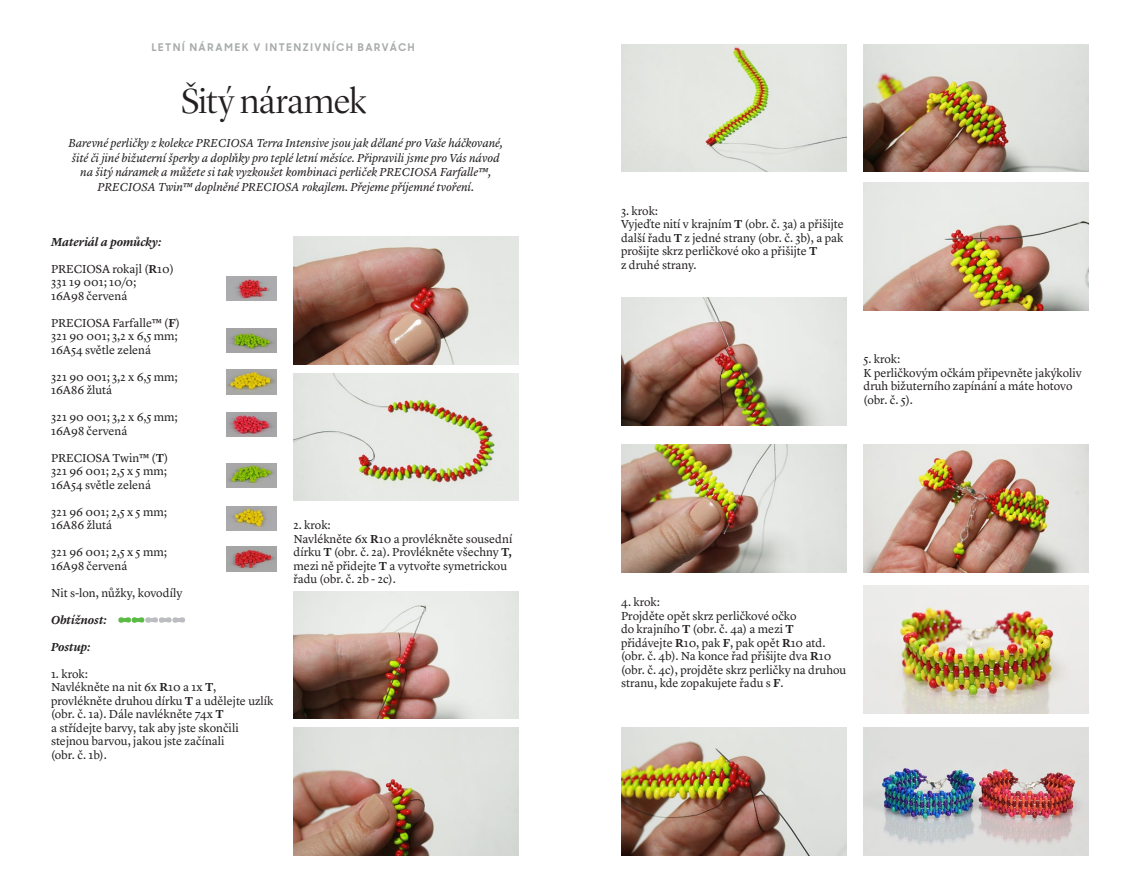
<style>
.page{position:relative;width:1140px;height:893px;background:#fff}
.page>*{position:absolute;margin:0;border:0;box-sizing:border-box;transform-origin:0 0}
.t1{font:300 36px "Lyon Display";letter-spacing:-.01em;color:#231f20}
.t2{font:12px/13.5px "Lyon Text";color:#231f20}
.t3{font:italic 12px/14.4px "Lyon Text";letter-spacing:-.005em;color:#231f20;text-align:center}
.t4{font:italic 600 12px "Lyon Text";letter-spacing:-.005em;color:#231f20}
.t5{font:700 10.5px "Sharp Sans Display No 1";letter-spacing:.165em;color:#a8abac}
.s1{font-weight:600}
</style>
<div class="page">
<img style="left:226px;top:370px;width:50px;height:24px">
<img style="left:226px;top:276px;width:50px;height:25px">
<img style="left:226px;top:329px;width:50px;height:24px">
<img style="left:226px;top:413px;width:50px;height:24px">
<img style="left:226px;top:463px;width:50px;height:24px">
<img style="left:226px;top:506px;width:50px;height:24px">
<img style="left:226px;top:547px;width:50px;height:24px">
<svg style="left:118px;top:617px;width:67px;height:6px"></svg>
<img style="left:293px;top:373px;width:226px;height:128px">
<img style="left:293px;top:237px;width:226px;height:127px">
<img style="left:293px;top:591px;width:226px;height:128px">
<img style="left:293px;top:728px;width:226px;height:127px">
<img style="left:621px;top:44px;width:225px;height:128px">
<img style="left:863px;top:44px;width:226px;height:128px">
<img style="left:863px;top:183px;width:226px;height:127px">
<img style="left:863px;top:445px;width:226px;height:127px">
<img style="left:863px;top:585px;width:226px;height:128px">
<img style="left:863px;top:728px;width:226px;height:127px">
<img style="left:621px;top:298px;width:225px;height:127px">
<img style="left:621px;top:445px;width:225px;height:127px">
<img style="left:621px;top:728px;width:225px;height:127px">
<p class="t5" style="left:152px;top:39px;width:264px">LETNÍ NÁRAMEK V INTENZIVNÍCH BARVÁCH</p>
<h1 class="t1" style="left:181px;top:75px;width:187px">Šitý náramek</h1>
<p class="t3" style="left:69px;top:135px;width:436px">Barevné perličky z kolekce PRECIOSA Terra Intensive jsou jak dělané pro Vaše háčkované, šité či jiné bižuterní šperky a doplňky pro teplé letní měsíce. Připravili jsme pro Vás návod na šitý náramek a můžete si tak vyzkoušet kombinaci perliček PRECIOSA Farfalle™, PRECIOSA Twin™ doplněné PRECIOSA rokajlem. Přejeme příjemné tvoření.</p>
<p class="t4" style="left:51px;top:233px;width:112px">Materiál a pomůcky:</p>
<p class="t2" style="left:51px;top:261px;width:124px">PRECIOSA rokajl (<span class="s1">R</span>10)<br>331 19 001; 10/0;<br>16A98 červená</p>
<p class="t2" style="left:51px;top:315px;width:130px">PRECIOSA Farfalle™ (<span class="s1">F</span>)<br>321 90 001; 3,2 x 6,5 mm;<br>16A54 světle zelená</p>
<p class="t2" style="left:51px;top:369px;width:128px">321 90 001; 3,2 x 6,5 mm;<br>16A86 žlutá</p>
<p class="t2" style="left:51px;top:410px;width:128px">321 90 001; 3,2 x 6,5 mm;<br>16A98 červená</p>
<p class="t2" style="left:51px;top:450px;width:119px;text-align:justify">PRECIOSA Twin™ (<span class="s1">T</span>)<br>321 96 001; 2,5 x 5 mm; 16A54 světle zelená</p>
<p class="t2" style="left:51px;top:504px;width:118px">321 96 001; 2,5 x 5 mm;<br>16A86 žlutá</p>
<p class="t2" style="left:51px;top:545px;width:118px">321 96 001; 2,5 x 5 mm;<br>16A98 červená</p>
<p class="t2" style="left:51px;top:585px;width:133px">Nit s-lon, nůžky, kovodíly</p>
<p class="t4" style="left:51px;top:611px;width:57px">Obtížnost:</p>
<p class="t4" style="left:51px;top:638px;width:41px">Postup:</p>
<p class="t2" style="left:51px;top:666px;width:224px">1. krok:<br>Navlékněte na nit 6x <span class="s1">R</span>10 a 1x <span class="s1">T</span>, provlékněte druhou dírku <span class="s1">T</span> a udělejte uzlík (obr. č. 1a). Dále navlékněte 74x <span class="s1">T<br></span>a střídejte barvy, tak aby jste skončili stejnou barvou, jakou jste začínali<br>(obr. č. 1b).</p>
<p class="t2" style="left:293px;top:518px;width:220px">2. krok:<br>Navlékněte 6x <span class="s1">R</span>10 a provlékněte sousední dírku <span class="s1">T</span> (obr. č. 2a). Provlékněte všechny <span class="s1">T, </span>mezi ně přidejte <span class="s1">T</span> a vytvořte symetrickou řadu (obr. č. 2b - 2c).</p>
<p class="t2" style="left:621px;top:203px;width:224px">3. krok:<br>Vyjeďte nití v krajním <span class="s1">T</span> (obr. č. 3a) a přišijte další řadu <span class="s1">T</span> z jedné strany (obr. č. 3b), a pak prošijte skrz perličkové oko a přišijte <span class="s1">T<br></span>z druhé strany.</p>
<p class="t2" style="left:863px;top:352px;width:220px">5. krok:<br>K perličkovým očkám připevněte jakýkoliv druh bižuterního zapínání a máte hotovo (obr. č. 5).</p>
<p class="t2" style="left:621px;top:594px;width:227px">4. krok:<br>Projděte opět skrz perličkové očko<br>do krajního <span class="s1">T</span> (obr. č. 4a) a mezi <span class="s1">T </span>přidávejte <span class="s1">R</span>10, pak <span class="s1">F</span>, pak opět <span class="s1">R</span>10 atd. (obr. č. 4b). Na konce řad přišijte dva <span class="s1">R</span>10 (obr. č. 4c), projděte skrz perličky na druhou stranu, kde zopakujete řadu s <span class="s1">F</span>.</p>
</div>
